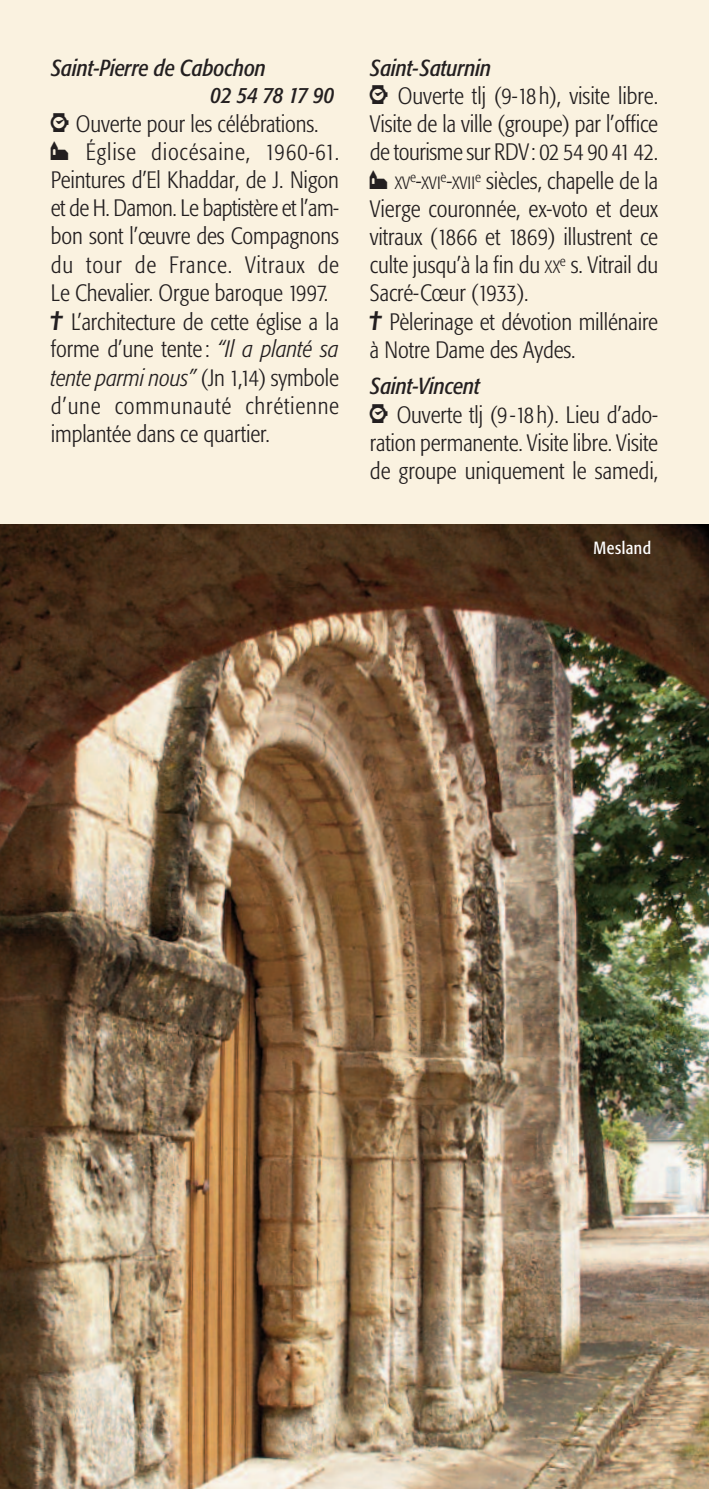
<style>
.page{position:relative;width:709px;height:1489px;background:#fff}
.page>*{position:absolute;margin:0;border:0;box-sizing:border-box;transform-origin:0 0}
.t1{font:300 condensed 23.5px/28.2px "Formata";letter-spacing:-.005em;color:#231f20}
.t2{font:italic condensed 23px/27.5px "Formata";letter-spacing:-.005em;color:#231f20}
.t3{font:condensed 17.5px "Formata";letter-spacing:.025em;color:#fff}
.s1{font-family:"PRTL41";font-weight:400;font-stretch:normal}
.s2{font-style:italic}
.s3{font-size:17.75px}
</style>
<div class="page">
<div style="left:0;top:0;width:709px;height:1488px;background:#faf2e0"></div>
<img style="left:0;top:524px;width:709px;height:964px">
<p class="t2" style="left:211px;top:56px;width:125px;text-indent:-160px">Saint-Pierre de Cabochon<br>02 54 78 17 90</p>
<p class="t1" style="left:51px;top:111px;width:290px"><span class="s1">$</span> Ouverte pour les célébrations. <span class="s1">£</span> Église diocésaine, 1960-61.<br>Peintures d’El Khaddar, de J. Nigon et de H. Damon. Le baptistère et l’am&shy;bon sont l’œuvre des Compagnons du tour de France. Vitraux de<br>Le Chevalier. Orgue baroque 1997. <span class="s1">∑</span> L’architecture de cette église a la forme d’une tente: <span class="s2">“Il a planté sa tente parmi nous”</span> (Jn 1,14) symbole d’une communauté chrétienne implantée dans ce quartier.</p>
<p class="t2" style="left:370px;top:56px;width:123px">Saint-Saturnin</p>
<p class="t1" style="left:370px;top:84px;width:290px"><span class="s1">$</span> Ouverte tlj (9-18h), visite libre.<br>Visite de la ville (groupe) par l’office de tourisme sur RDV: 02 54 90 41 42. <span class="s1">£</span> <span class="s3">XV</span><sup>e</sup>-<span class="s3">XVI</span><sup>e</sup>-<span class="s3">XVII</span><sup>e</sup> siècles, chapelle de la Vierge couronnée, ex-voto et deux vitraux (1866 et 1869) illustrent ce culte jusqu’à la fin du <span class="s3">XX</span><sup>e</sup> s. Vitrail du Sacré-Cœur (1933).<br><span class="s1">∑</span> Pèlerinage et dévotion millénaire à Notre Dame des Aydes.</p>
<p class="t2" style="left:370px;top:374px;width:111px">Saint-Vincent</p>
<p class="t1" style="left:370px;top:403px;width:290px;text-align:justify"><span class="s1">$</span> Ouverte tlj (9-18h). Lieu d’ado&shy;ration permanente. Visite libre. Visite de groupe uniquement le samedi,</p>
<p class="t3" style="left:593px;top:540px;width:59px">Mesland</p>
</div>
